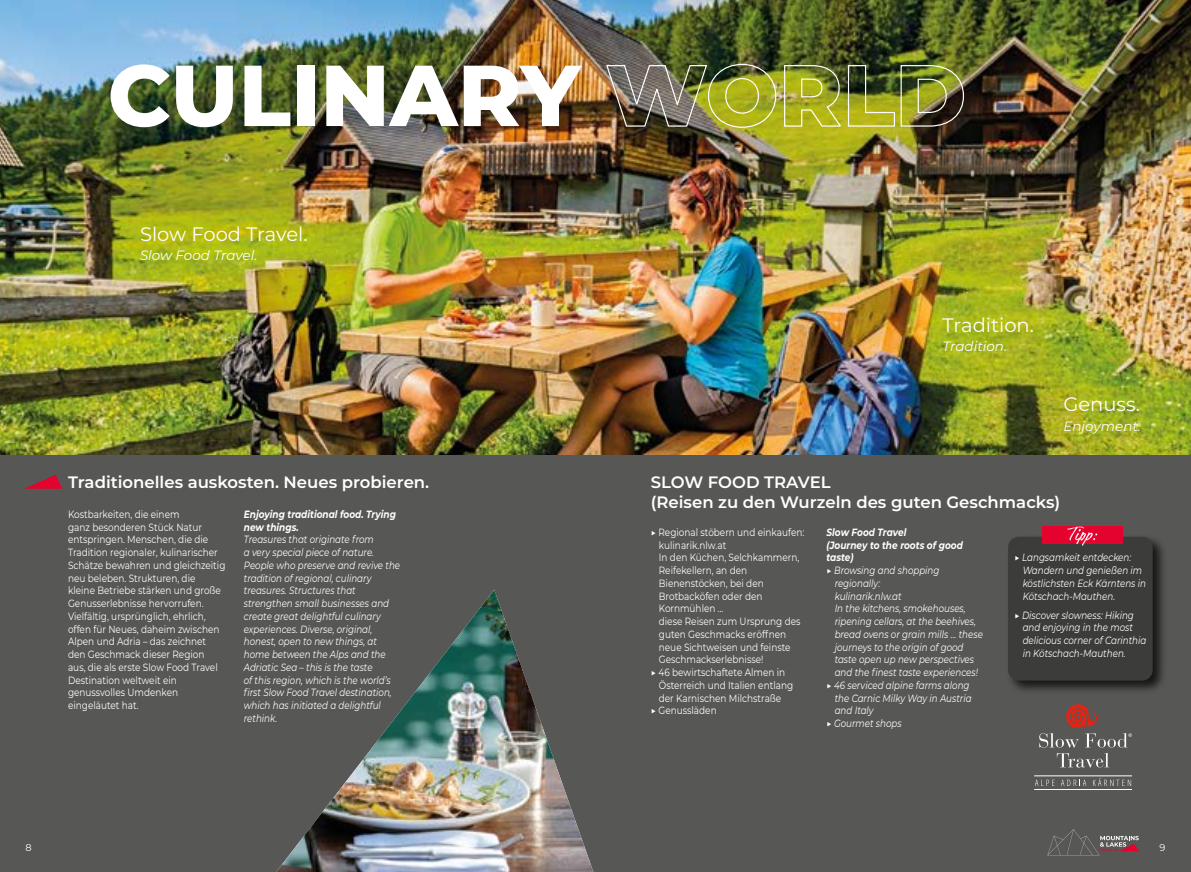
<style>
.page{position:relative;width:1191px;height:872px;background:#fff}
.page>*{position:absolute;margin:0;border:0;box-sizing:border-box;transform-origin:0 0}
.t1{font:800 86.25px "Montserrat";color:#fff}
.t2{font:19.5px "Montserrat";color:#fff}
.t3{font:600 16.5px/19.5px "Montserrat";color:#fff}
.t4{font:italic 13.5px "Montserrat";color:#fff}
.t5{font:italic 10.5px/12.8px "Montserrat";color:#fff;scale:.83 1}
.t6{font:10.5px/12.8px "Montserrat";color:#fff;scale:.85 1}
.t7{font:italic 700 10.5px/12.8px "Montserrat";color:#fff;scale:.85 1}
.t8{font:9.75px "Montserrat";color:#fff}
</style>
<div class="page">
<img style="left:0;top:0;width:1191px;height:455px">
<div style="left:0;top:455px;width:1191px;height:417px;background:#575756"></div>
<svg style="left:1047px;top:829px;width:92px;height:26px"></svg>
<svg style="left:25px;top:475px;width:37px;height:14px"></svg>
<div style="left:1006px;top:535px;width:160px;height:160px;background:#000;opacity:.75"></div>
<div style="left:1008px;top:537px;width:144px;height:143px;background:#3c3c3b;border-radius:11px"></div>
<div style="left:1042px;top:526px;width:81px;height:17px;background:#e4032e"></div>
<svg style="left:1067px;top:526px;width:30px;height:20px"></svg>
<img style="left:276px;top:589px;width:317px;height:283px">
<svg style="left:1039px;top:704px;width:93px;height:63px"></svg>
<svg style="left:1035px;top:779px;width:19px;height:7px"></svg>
<svg style="left:1061px;top:779px;width:25px;height:7px"></svg>
<svg style="left:1093px;top:778px;width:38px;height:8px"></svg>
<hr style="left:1034px;top:775px;width:98px;height:1px;background:#fff">
<hr style="left:1034px;top:789px;width:98px;height:1px;background:#fff">
<h1 class="t1" style="left:108px;top:32px;width:860px">CULINARY WORLD</h1>
<h2 class="t2" style="left:140px;top:220px;width:169px">Slow Food Travel.</h2>
<p class="t4" style="left:140px;top:246px;width:119px">Slow Food Travel.</p>
<h2 class="t2" style="left:942px;top:311px;width:93px">Tradition.</h2>
<p class="t4" style="left:942px;top:337px;width:66px">Tradition.</p>
<h2 class="t2" style="left:1063px;top:391px;width:78px">Genuss.</h2>
<p class="t4" style="left:1063px;top:417px;width:79px">Enjoyment.</p>
<h3 class="t3" style="left:68px;top:472px;width:363px">Traditionelles auskosten. Neues probieren.</h3>
<h3 class="t3" style="left:651px;top:472px;width:411px">SLOW FOOD TRAVEL<br>(Reisen zu den Wurzeln des guten Geschmacks)</h3>
<p class="t7" style="left:244px;top:507px;width:181px">Enjoying traditional food. Trying new things.</p>
<p class="t5" style="left:244px;top:533px;width:190px">Treasures that originate from<br>a very special piece of nature.<br>People who preserve and revive the tradition of regional, culinary treasures. Structures that strengthen small businesses and create great delightful culinary experiences. Diverse, original, honest, open to new things, at home between the Alps and the<br>Adriatic Sea – this is the taste<br>of this region, which is the world’s first Slow Food Travel destination, which has initiated a delightful rethink.</p>
<p class="t7" style="left:826px;top:525px;width:162px">Slow Food Travel<br>(Journey to the roots of good taste)</p>
<p class="t6" style="left:68px;top:507px;width:187px">Kostbarkeiten, die einem<br>ganz besonderen Stück Natur entspringen. Menschen, die die<br>Tradition regionaler, kulinarischer<br>Schätze bewahren und gleichzeitig neu beleben. Strukturen, die<br>kleine Betriebe stärken und große<br>Genusserlebnisse hervorrufen.<br>Vielfältig, ursprünglich, ehrlich, offen für Neues, daheim zwischen<br>Alpen und Adria – das zeichnet den Geschmack dieser Region<br>aus, die als erste Slow Food Travel<br>Destination weltweit ein genussvolles Umdenken eingeläutet hat.</p>
<p class="t6" style="left:651px;top:525px;width:182px">▶ Regional stöbern und einkaufen:</p>
<p class="t6" style="left:659px;top:538px;width:81px">kulinarik.nlw.at</p>
<p class="t6" style="left:659px;top:551px;width:167px">In den Küchen, Selchkammern,</p>
<p class="t6" style="left:659px;top:563px;width:105px">Reifekellern, an den</p>
<p class="t6" style="left:659px;top:576px;width:125px">Bienenstöcken, bei den</p>
<p class="t6" style="left:659px;top:589px;width:123px">Brotbacköfen oder den</p>
<p class="t6" style="left:659px;top:602px;width:78px">Kornmühlen ...</p>
<p class="t6" style="left:659px;top:614px;width:168px">diese Reisen zum Ursprung des</p>
<p class="t6" style="left:659px;top:627px;width:151px">guten Geschmacks eröffnen</p>
<p class="t6" style="left:659px;top:640px;width:156px">neue Sichtweisen und feinste</p>
<p class="t6" style="left:659px;top:653px;width:125px">Geschmackserlebnisse!</p>
<p class="t6" style="left:651px;top:665px;width:160px">▶ 46 bewirtschaftete Almen in</p>
<p class="t6" style="left:659px;top:678px;width:160px">Österreich und Italien entlang</p>
<p class="t6" style="left:659px;top:691px;width:145px">der Karnischen Milchstraße</p>
<p class="t6" style="left:651px;top:704px;width:79px">▶ Genussläden</p>
<p class="t5" style="left:1022px;top:551px;width:150px;text-indent:-8px">▶ Langsamkeit entdecken:<br>Wandern und genießen im köstlichsten Eck Kärntens in<br>Kötschach-Mauthen.</p>
<p class="t5" style="left:1022px;top:608px;width:151px;text-indent:-8px">▶ Discover slowness: Hiking and enjoying in the most delicious corner of Carinthia in Kötschach-Mauthen.</p>
<p class="t5" style="left:826px;top:563px;width:138px">▶ Browsing and shopping</p>
<p class="t5" style="left:834px;top:576px;width:56px">regionally:</p>
<p class="t5" style="left:834px;top:589px;width:82px">kulinarik.nlw.at</p>
<p class="t5" style="left:834px;top:602px;width:159px">In the kitchens, smokehouses,</p>
<p class="t5" style="left:834px;top:614px;width:172px">ripening cellars, at the beehives,</p>
<p class="t5" style="left:834px;top:627px;width:180px">bread ovens or grain mills ... these</p>
<p class="t5" style="left:834px;top:640px;width:157px">journeys to the origin of good</p>
<p class="t5" style="left:834px;top:653px;width:169px">taste open up new perspectives</p>
<p class="t5" style="left:834px;top:665px;width:174px">and the finest taste experiences!</p>
<p class="t5" style="left:826px;top:678px;width:174px">▶ 46 serviced alpine farms along</p>
<p class="t5" style="left:834px;top:691px;width:166px">the Carnic Milky Way in Austria</p>
<p class="t5" style="left:834px;top:704px;width:48px">and Italy</p>
<p class="t5" style="left:826px;top:716px;width:92px">▶ Gourmet shops</p>
<p class="t8" style="left:26px;top:841px;width:8px">8</p>
<p class="t8" style="left:1159px;top:841px;width:7px">9</p>
</div>
